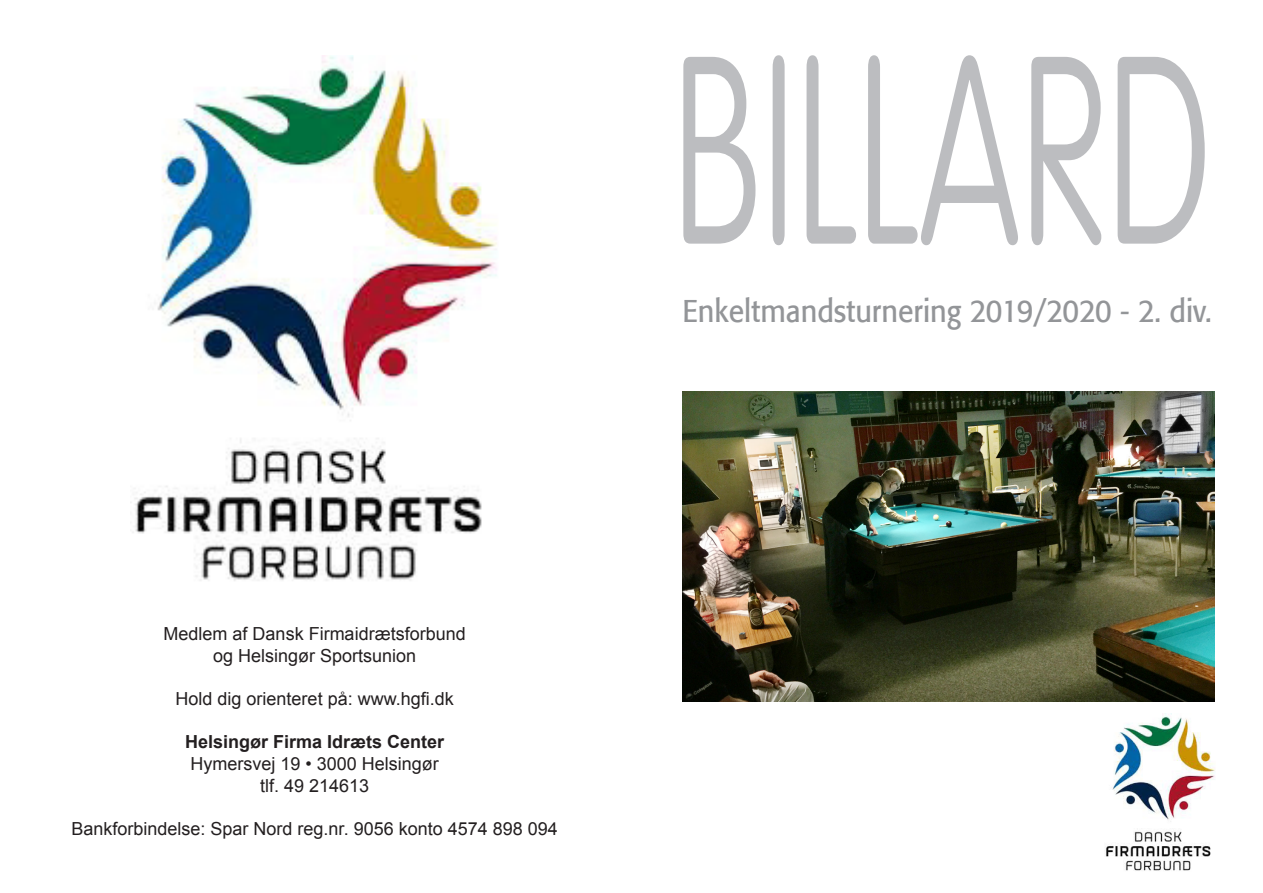
<style>
.page{position:relative;width:1263px;height:893px;background:#fff}
.page>*{position:absolute;margin:0;border:0;box-sizing:border-box;transform-origin:0 0}
.t1{font:31.35px "Formata";color:#939598;scale:.91 1}
.t2{font:18px "Arial";color:#231f20}
.t3{font:700 18px "Arial";color:#231f20}
</style>
<div class="page">
<svg style="left:683px;top:55px;width:522px;height:190px"></svg>
<img style="left:130px;top:55px;width:367px;height:526px">
<img style="left:682px;top:391px;width:532px;height:311px">
<img style="left:1105px;top:713px;width:110px;height:158px">
<p class="t2" style="left:164px;top:622px;width:304px">Medlem af Dansk Firmaidrætsforbund</p>
<p class="t2" style="left:213px;top:644px;width:205px">og Helsingør Sportsunion</p>
<p class="t2" style="left:176px;top:687px;width:280px">Hold dig orienteret på: www.hgfi.dk</p>
<p class="t3" style="left:185px;top:730px;width:261px">Helsingør Firma Idræts Center</p>
<p class="t2" style="left:190px;top:752px;width:250px">Hymersvej 19 • 3000 Helsingør</p>
<p class="t2" style="left:260px;top:773px;width:111px">tlf. 49 214613</p>
<p class="t2" style="left:71px;top:817px;width:488px">Bankforbindelse: Spar Nord reg.nr. 9056 konto 4574 898 094</p>
<p class="t1" style="left:682px;top:292px;width:583px">Enkeltmandsturnering 2019/2020 - 2. div.</p>
</div>
